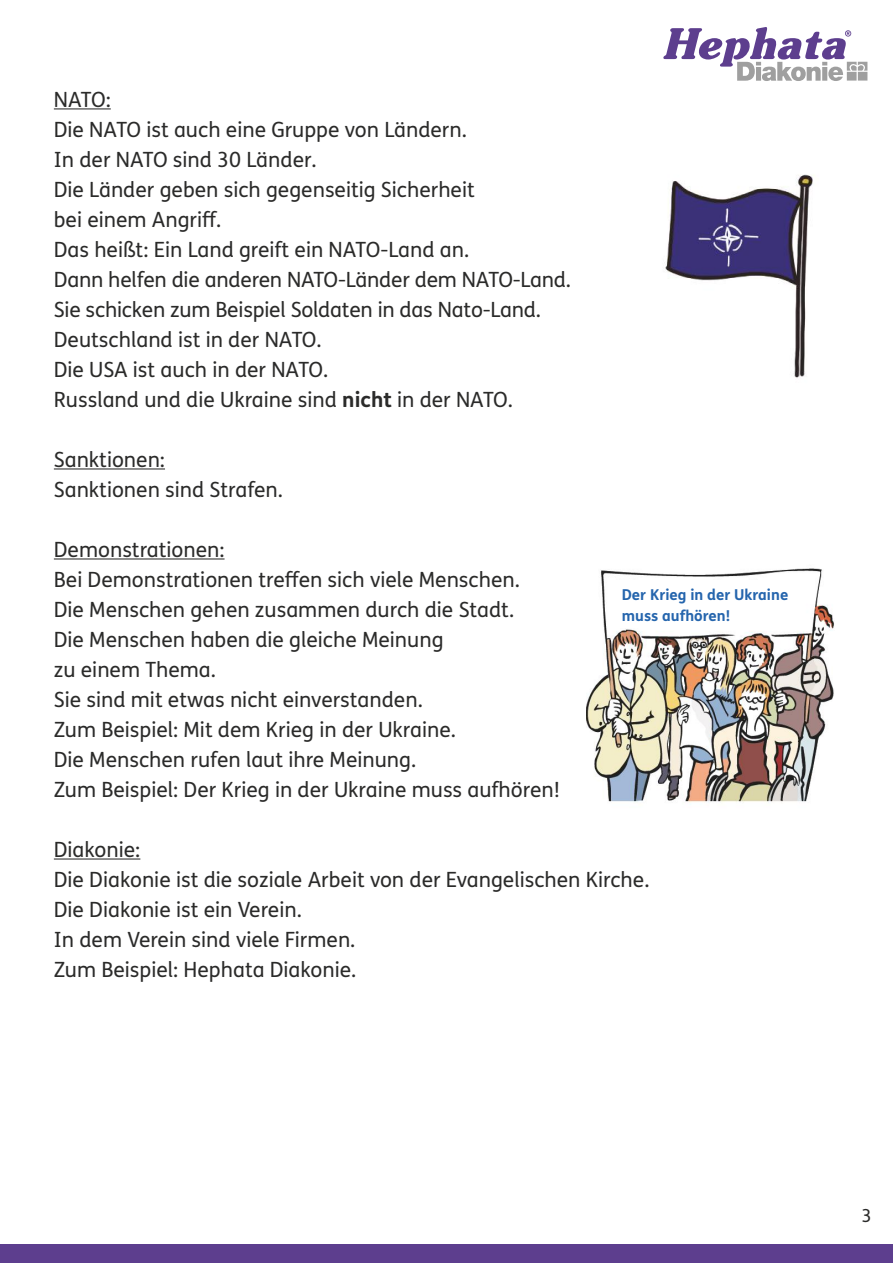
<style>
.page{position:relative;width:893px;height:1263px;background:#fff}
.page>*{position:absolute;margin:0;border:0;box-sizing:border-box;transform-origin:0 0}
.t1{font:21px/30px "FS Me Pro";color:#2b2b2a}
.t2{font:18px "FS Me Pro";color:#2b2b2a}
.t3{font:700 15px/21px "FS Me Pro";color:#2565ad}
.s1{font-weight:700}
</style>
<div class="page">
<div style="left:0;top:1244px;width:893px;height:19px;background:#5d3e8e"></div>
<svg style="left:663px;top:27px;width:204px;height:54px"></svg>
<hr style="left:54px;top:108px;width:57px;height:1px;background:#2b2b2a">
<hr style="left:54px;top:468px;width:111px;height:1px;background:#2b2b2a">
<hr style="left:54px;top:558px;width:171px;height:1px;background:#2b2b2a">
<hr style="left:54px;top:858px;width:86px;height:1px;background:#2b2b2a">
<img style="left:586px;top:568px;width:248px;height:237px">
<div style="left:615px;top:580px;width:188px;height:48px;background:#fff"></div>
<img style="left:665px;top:174px;width:149px;height:204px">
<p class="t1" style="left:54px;top:84px;width:519px">NATO:<br>Die NATO ist auch eine Gruppe von Ländern.<br>In der NATO sind 30 Länder.<br>Die Länder geben sich gegenseitig Sicherheit<br>bei einem Angriff.<br>Das heißt: Ein Land greift ein NATO-Land an.<br>Dann helfen die anderen NATO-Länder dem NATO-Land.<br>Sie schicken zum Beispiel Soldaten in das Nato-Land.<br>Deutschland ist in der NATO.<br>Die USA ist auch in der NATO.<br>Russland und die Ukraine sind <span class="s1">nicht</span> in der NATO.</p>
<p class="t1" style="left:54px;top:444px;width:231px">Sanktionen:<br>Sanktionen sind Strafen.</p>
<p class="t1" style="left:54px;top:534px;width:508px">Demonstrationen:<br>Bei Demonstrationen treffen sich viele Menschen.<br>Die Menschen gehen zusammen durch die Stadt.<br>Die Menschen haben die gleiche Meinung<br>zu einem Thema.<br>Sie sind mit etwas nicht einverstanden.<br>Zum Beispiel: Mit dem Krieg in der Ukraine.<br>Die Menschen rufen laut ihre Meinung.<br>Zum Beispiel: Der Krieg in der Ukraine muss aufhören!</p>
<p class="t1" style="left:54px;top:834px;width:597px">Diakonie:<br>Die Diakonie ist die soziale Arbeit von der Evangelischen Kirche.<br>Die Diakonie ist ein Verein.<br>In dem Verein sind viele Firmen.<br>Zum Beispiel: Hephata Diakonie.</p>
<p class="t3" style="left:622px;top:583px;width:168px">Der Krieg in der Ukraine muss aufhören!</p>
<p class="t2" style="left:861px;top:1204px;width:12px">3</p>
</div>
